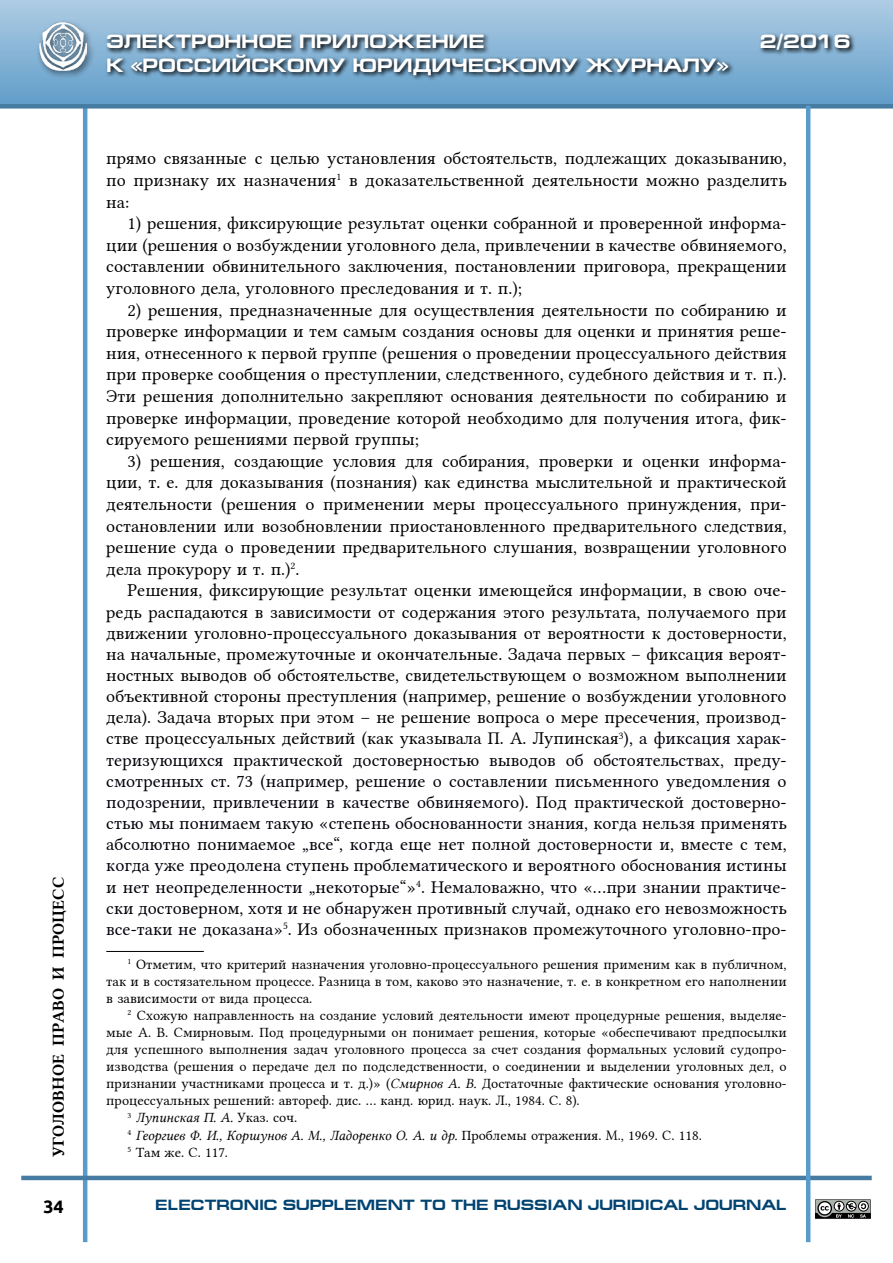
<style>
.page{position:relative;width:893px;height:1263px;background:#fff}
.page>*{position:absolute;margin:0;border:0;box-sizing:border-box;transform-origin:0 0}
.t1{font:700 19.5px "Europe Ext";color:#fff}
.t2{font:18px/21.6px "Lin Libertine";color:#000;text-align:justify}
.t3{font:18px/21.1px "Lin Libertine";color:#00000a;text-align:justify}
.t4{font:700 18px "Ubuntu";color:#000}
.t5{font:16.5px "Lin Libertine B";color:#000}
.t6{font:700 15px "Europe Ext";color:#004371}
.t7{font:14.25px/17.1px "Lin Libertine";color:#000;text-align:justify}
.t8{font:14.25px/17.1px "Lin Libertine I";color:#000}
.s1{color:#000}
.s2{font-family:"Lin Libertine I"}
.s3{font-family:"Lin Libertine"}
</style>
<div class="page">
<div style="left:0;top:0;width:893px;height:106px;background:linear-gradient(to bottom,#aecce4,#619dc9)"></div>
<hr style="left:83px;top:106px;width:4px;height:1136px;background:#589cca">
<hr style="left:21px;top:1176px;width:851px;height:4px;background:#467ba2">
<div style="left:0;top:104px;width:893px;height:5px;background:#467ba2"></div>
<div style="left:35px;top:19px;width:60px;height:60px;background:#000;opacity:.63"></div>
<img style="left:39px;top:23px;width:48px;height:47px">
<svg style="left:105px;top:31px;width:751px;height:50px"></svg>
<hr style="left:806px;top:106px;width:4px;height:1136px;background:#589cca">
<svg style="left:815px;top:1199px;width:56px;height:20px"></svg>
<hr style="left:106px;top:951px;width:98px;height:1px;background:#000">
<p class="t5" style="left:47px;top:1157px;width:281px;rotate:-90deg">уголовное право и процесс</p>
<p class="t4" style="left:43px;top:1196px;width:22px">34</p>
<p class="t1" style="left:106px;top:31px;width:380px">ЭЛЕКТРОННОЕ ПРИЛОЖЕНИЕ</p>
<p class="t1" style="left:760px;top:31px;width:92px">2/2016</p>
<p class="t1" style="left:106px;top:54px;width:624px">К «РОССИЙСКОМУ ЮРИДИЧЕСКОМУ ЖУРНАЛУ»</p>
<p class="t2" style="left:106px;top:146px;width:682px">прямо связанные с целью установления обстоятельств, подлежащих доказыванию, по признаку их назначения<sup>1</sup> в доказательственной деятельности можно разделить на:</p>
<p class="t2" style="left:106px;top:210px;width:682px;text-indent:21px">1) решения, фиксирующие результат оценки собранной и проверенной информа&shy;ции (решения о возбуждении уголовного дела, привлечении в качестве обвиняемого, составлении обвинительного заключения, постановлении приговора, прекращении уголовного дела, уголовного преследования и т. п.);</p>
<p class="t2" style="left:106px;top:297px;width:682px;text-indent:21px">2) решения, предназначенные для осуществления деятельности по собиранию и проверке информации и тем самым создания основы для оценки и принятия реше&shy;ния, отнесенного к первой группе (решения о проведении процессуального действия при проверке сообщения о преступлении, следственного, судебного действия и т. п.).<br>Эти решения дополнительно закрепляют основания деятельности по собиранию и проверке информации, проведение которой необходимо для получения итога, фик&shy;сируемого решениями первой группы;</p>
<p class="t2" style="left:106px;top:448px;width:682px;text-indent:21px">3) решения, создающие условия для собирания, проверки и оценки информа&shy;ции, т. е. для доказывания (познания) как единства мыслительной и практической деятельности (решения о применении меры процессуального принуждения, при&shy;остановлении или возобновлении приостановленного предварительного следствия, решение суда о проведении предварительного слушания, возвращении уголовного дела прокурору и т. п.)<sup>2</sup>.</p>
<p class="t3" style="left:106px;top:578px;width:682px;text-indent:21px"><span class="s1">Решения, фиксирующие результат оценки имеющейся информации, в свою оче&shy;редь распадаются в зависимости от содержания этого результата, получаемого при движении уголовно-процессуального доказывания от вероятности к достоверности, на начальные, промежуточные и окончательные. Задача первых – фиксация вероят&shy;ностных выводов об обстоятельстве, свидетельствующем о возможном выполнении объективной стороны преступления (например, решение о возбуждении уголовного дела). Задача вторых при этом – не решение вопроса о мере пресечения, производ&shy;стве процессуальных действий (как указывала П. А. Лупинская</span><sup>3</sup>), а фиксация харак&shy;теризующихся практической достоверностью выводов об обстоятельствах, преду&shy;смотренных ст. 73 (например, решение о составлении письменного уведомления о подозрении, привлечении в качестве обвиняемого). Под практической достоверно&shy;стью мы понимаем такую «степень обоснованности знания, когда нельзя применять абсолютно понимаемое „все“, когда еще нет полной достоверности и, вместе с тем, когда уже преодолена ступень проблематического и вероятного обоснования истины и нет неопределенности „некоторые“»<sup>4</sup>. Немаловажно, что «…при знании практиче&shy;ски достоверном, хотя и не обнаружен противный случай, однако его невозможность все-таки не доказана»<sup>5</sup>. <span class="s1">Из обозначенных признаков промежуточного уголовно-про-</span></p>
<p class="t7" style="left:106px;top:954px;width:682px;text-indent:21px"><sup>1</sup> Отметим, что критерий назначения уголовно-процессуального решения применим как в публичном, так и в состязательном процессе. Разница в том, каково это назначение, т. е. в конкретном его наполнении в зависимости от вида процесса.</p>
<p class="t7" style="left:106px;top:1005px;width:682px;text-indent:21px"><sup>2</sup> Схожую направленность на создание условий деятельности имеют процедурные решения, выделяе&shy;мые А. В. Смирновым. Под процедурными он понимает решения, которые «обеспечивают предпосылки для успешного выполнения задач уголовного процесса за счет создания формальных условий судопро&shy;изводства (решения о передаче дел по подследственности, о соединении и выделении уголовных дел, о признании участниками процесса и т. д.)» (<span class="s2">Смирнов А. В.</span> Достаточные фактические основания уголовно&shy;процессуальных решений: автореф. дис. … канд. юрид. наук. Л., 1984. С. 8).</p>
<p class="t8" style="left:128px;top:1110px;width:576px"><sup>3</sup> Лупинская П. А. <span class="s3">Указ. соч.<br></span><sup>4</sup> Георгиев Ф. И., Коршунов А. М., Ладоренко О. А. и др. <span class="s3">Проблемы отражения. М., 1969. С. 118.</span></p>
<p class="t7" style="left:128px;top:1142px;width:102px"><sup>5</sup> Там же. С. 117.</p>
<p class="t6" style="left:155px;top:1196px;width:633px">ELECTRONIC SUPPLEMENT TO THE RUSSIAN JURIDICAL JOURNAL</p>
</div>
